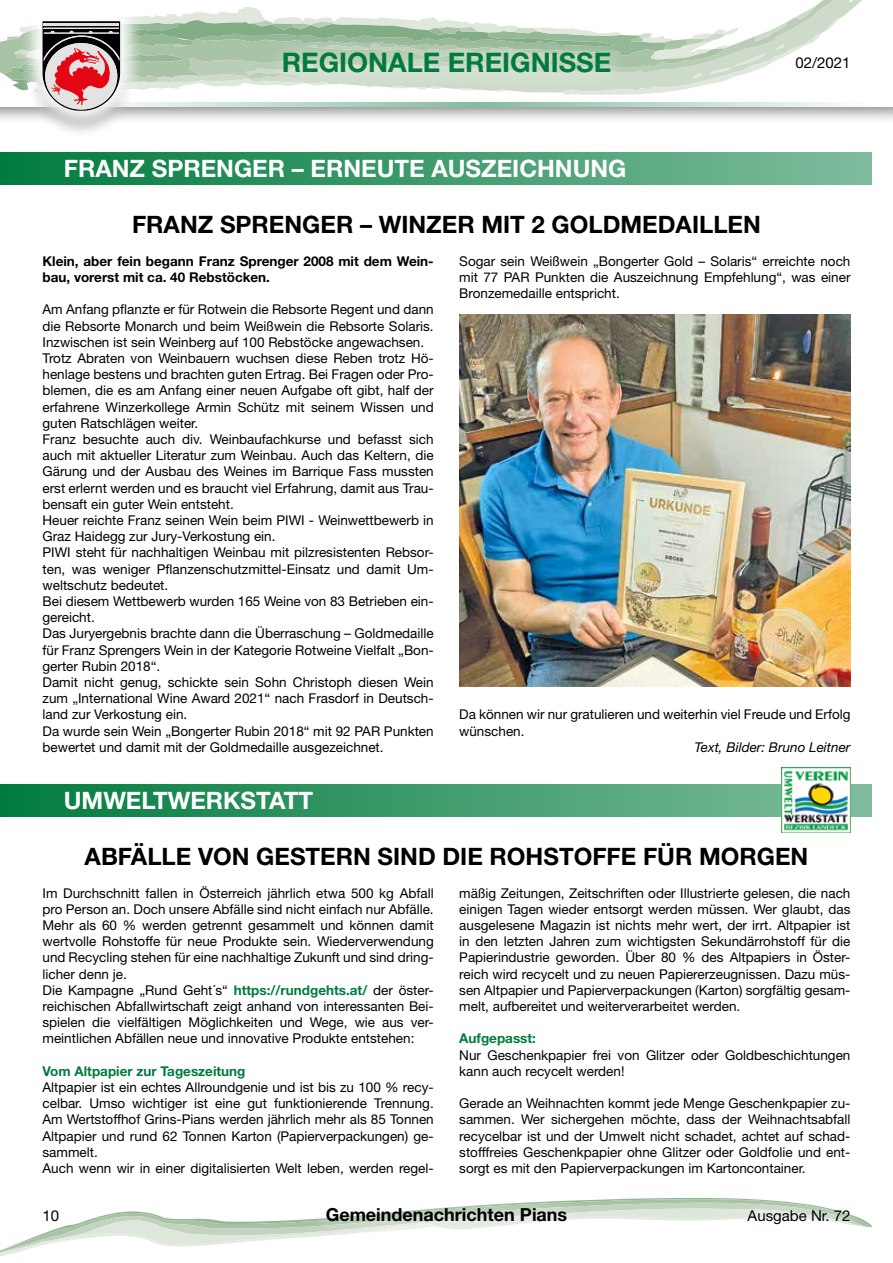
<style>
.page{position:relative;width:893px;height:1263px;background:#fff}
.page>*{position:absolute;margin:0;border:0;box-sizing:border-box;transform-origin:0 0}
.t1{font:700 27px "Helvetica Neue LT Std";color:#007b3d}
.t2{font:700 24px "Helvetica Neue LT Std";color:#000}
.t3{font:700 24px "Helvetica Neue LT Std";color:#fff}
.t4{font:700 18px "Helvetica Neue LT Std";color:#000}
.t5{font:15px "Helvetica Neue LT Std";color:#000}
.t6{font:13.5px/16.2px "Helvetica Neue LT Std";color:#000}
.t7{font:700 13.5px/16.2px "Helvetica Neue LT Std";color:#000}
.t8{font:700 13.5px "Helvetica Neue LT Std";color:#007b3d}
.t9{font:italic 13.5px "Helvetica Neue LT Std";color:#000}
.s1{font-weight:700;color:#007b3d}
</style>
<div class="page">
<svg style="left:0;top:1223px;width:871px;height:33px"></svg>
<div style="left:0;top:0;width:893px;height:125px;background:#000;opacity:.5"></div>
<svg style="left:841px;top:0;width:31px;height:92px"></svg>
<hr style="left:0;top:102px;width:872px;height:4px;background:#f9fbfa">
<div style="left:25px;top:1188px;width:843px;height:55px;background:#fff;opacity:.4"></div>
<svg style="left:18px;top:111px;width:126px;height:22px"></svg>
<svg style="left:0;top:0;width:841px;height:111px"></svg>
<div style="left:777px;top:38px;width:90px;height:50px;background:#fff"></div>
<div style="left:879px;top:0;width:14px;height:125px;background:#000;opacity:.5"></div>
<div style="left:872px;top:0;width:21px;height:106px;background:#fff"></div>
<div style="left:0;top:152px;width:872px;height:33px;background:linear-gradient(to right,#017b3e,#7fbc9d)"></div>
<div style="left:0;top:784px;width:872px;height:32px;background:linear-gradient(to right,#017b3e,#7fbc9c)"></div>
<img style="left:459px;top:314px;width:391px;height:373px">
<img style="left:781px;top:768px;width:69px;height:65px">
<h1 class="t1" style="left:282px;top:46px;width:331px">REGIONALE EREIGNISSE</h1>
<p class="t5" style="left:795px;top:54px;width:57px">02/2021</p>
<h2 class="t3" style="left:64px;top:154px;width:564px">FRANZ SPRENGER – ERNEUTE AUSZEICHNUNG</h2>
<h2 class="t2" style="left:132px;top:210px;width:630px">FRANZ SPRENGER – WINZER MIT 2 GOLDMEDAILLEN</h2>
<p class="t7" style="left:43px;top:252px;width:393px">Klein, aber fein begann Franz Sprenger 2008 mit dem Wein&shy;bau, vorerst mit ca. 40 Rebstöcken.</p>
<p class="t6" style="left:43px;top:301px;width:393px">Am Anfang pflanzte er für Rotwein die Rebsorte Regent und dann die Rebsorte Monarch und beim Weißwein die Rebsorte Solaris.<br>Inzwischen ist sein Weinberg auf 100 Rebstöcke angewachsen.<br>Trotz Abraten von Weinbauern wuchsen diese Reben trotz Hö&shy;henlage bestens und brachten guten Ertrag. Bei Fragen oder Pro&shy;blemen, die es am Anfang einer neuen Aufgabe oft gibt, half der erfahrene Winzerkollege Armin Schütz mit seinem Wissen und guten Ratschlägen weiter.<br>Franz besuchte auch div. Weinbaufachkurse und befasst sich auch mit aktueller Literatur zum Weinbau. Auch das Keltern, die Gärung und der Ausbau des Weines im Barrique Fass mussten erst erlernt werden und es braucht viel Erfahrung, damit aus Trau&shy;bensaft ein guter Wein entsteht.<br>Heuer reichte Franz seinen Wein beim PIWI - Weinwettbewerb in Graz Haidegg zur Jury-Verkostung ein.<br>PIWI steht für nachhaltigen Weinbau mit pilzresistenten Rebsor&shy;ten, was weniger Pflanzenschutzmittel-Einsatz und damit Um&shy;weltschutz bedeutet.<br>Bei diesem Wettbewerb wurden 165 Weine von 83 Betrieben ein&shy;gereicht.<br>Das Juryergebnis brachte dann die Überraschung – Goldmedaille für Franz Sprengers Wein in der Kategorie Rotweine Vielfalt „Bon&shy;gerter Rubin 2018“.<br>Damit nicht genug, schickte sein Sohn Christoph diesen Wein zum „International Wine Award 2021“ nach Frasdorf in Deutsch&shy;land zur Verkostung ein.<br>Da wurde sein Wein „Bongerter Rubin 2018“ mit 92 PAR Punkten bewertet und damit mit der Goldmedaille ausgezeichnet.</p>
<h2 class="t3" style="left:64px;top:785px;width:251px">UMWELTWERKSTATT</h2>
<p class="t6" style="left:459px;top:253px;width:393px;text-align:justify">Sogar sein Weißwein „Bongerter Gold – Solaris“ erreichte noch mit 77 PAR Punkten die Auszeichnung Empfehlung“, was einer Bronzemedaille entspricht.</p>
<p class="t6" style="left:459px;top:706px;width:393px">Da können wir nur gratulieren und weiterhin viel Freude und Erfolg wünschen.</p>
<p class="t9" style="left:694px;top:739px;width:158px">Text, Bilder: Bruno Leitner</p>
<h2 class="t2" style="left:85px;top:842px;width:725px">ABFÄLLE VON GESTERN SIND DIE ROHSTOFFE FÜR MORGEN</h2>
<p class="t6" style="left:43px;top:884px;width:393px">Im Durchschnitt fallen in Österreich jährlich etwa 500 kg Abfall pro Person an. Doch unsere Abfälle sind nicht einfach nur Abfälle.<br>Mehr als 60 % werden getrennt gesammelt und können damit wertvolle Rohstoffe für neue Produkte sein. Wiederverwendung und Recycling stehen für eine nachhaltige Zukunft und sind dring&shy;licher denn je.<br>Die Kampagne „Rund Geht´s“ <span class="s1">https://rundgehts.at/</span> der öster&shy;reichischen Abfallwirtschaft zeigt anhand von interessanten Bei&shy;spielen die vielfältigen Möglichkeiten und Wege, wie aus ver&shy;meintlichen Abfällen neue und innovative Produkte entstehen:</p>
<p class="t8" style="left:43px;top:1063px;width:204px">Vom Altpapier zur Tageszeitung</p>
<p class="t6" style="left:43px;top:1079px;width:393px">Altpapier ist ein echtes Allroundgenie und ist bis zu 100 % recy&shy;celbar. Umso wichtiger ist eine gut funktionierende Trennung.<br>Am Wertstoffhof Grins-Pians werden jährlich mehr als 85 Tonnen Altpapier und rund 62 Tonnen Karton (Papierverpackungen) ge&shy;sammelt.<br>Auch wenn wir in einer digitalisierten Welt leben, werden regel-</p>
<p class="t6" style="left:459px;top:884px;width:393px;text-align:justify">mäßig Zeitungen, Zeitschriften oder Illustrierte gelesen, die nach einigen Tagen wieder entsorgt werden müssen. Wer glaubt, das ausgelesene Magazin ist nichts mehr wert, der irrt. Altpapier ist in den letzten Jahren zum wichtigsten Sekundärrohstoff für die Papierindustrie geworden. Über 80 % des Altpapiers in Öster&shy;reich wird recycelt und zu neuen Papiererzeugnissen. Dazu müs&shy;sen Altpapier und Papierverpackungen (Karton) sorgfältig gesam&shy;melt, aufbereitet und weiterverarbeitet werden.</p>
<p class="t8" style="left:459px;top:1030px;width:78px">Aufgepasst:</p>
<p class="t6" style="left:459px;top:1046px;width:393px">Nur Geschenkpapier frei von Glitzer oder Goldbeschichtungen kann auch recycelt werden!</p>
<p class="t6" style="left:459px;top:1095px;width:393px;text-align:justify">Gerade an Weihnachten kommt jede Menge Geschenkpapier zu&shy;sammen. Wer sichergehen möchte, dass der Weihnachtsabfall recycelbar ist und der Umwelt nicht schadet, achtet auf schad&shy;stofffreies Geschenkpapier ohne Glitzer oder Goldfolie und ent&shy;sorgt es mit den Papierverpackungen im Kartoncontainer.</p>
<p class="t5" style="left:43px;top:1206px;width:18px">10</p>
<h3 class="t4" style="left:326px;top:1203px;width:243px">Gemeindenachrichten Pians</h3>
<p class="t5" style="left:748px;top:1206px;width:104px">Ausgabe Nr. 72</p>
</div>
